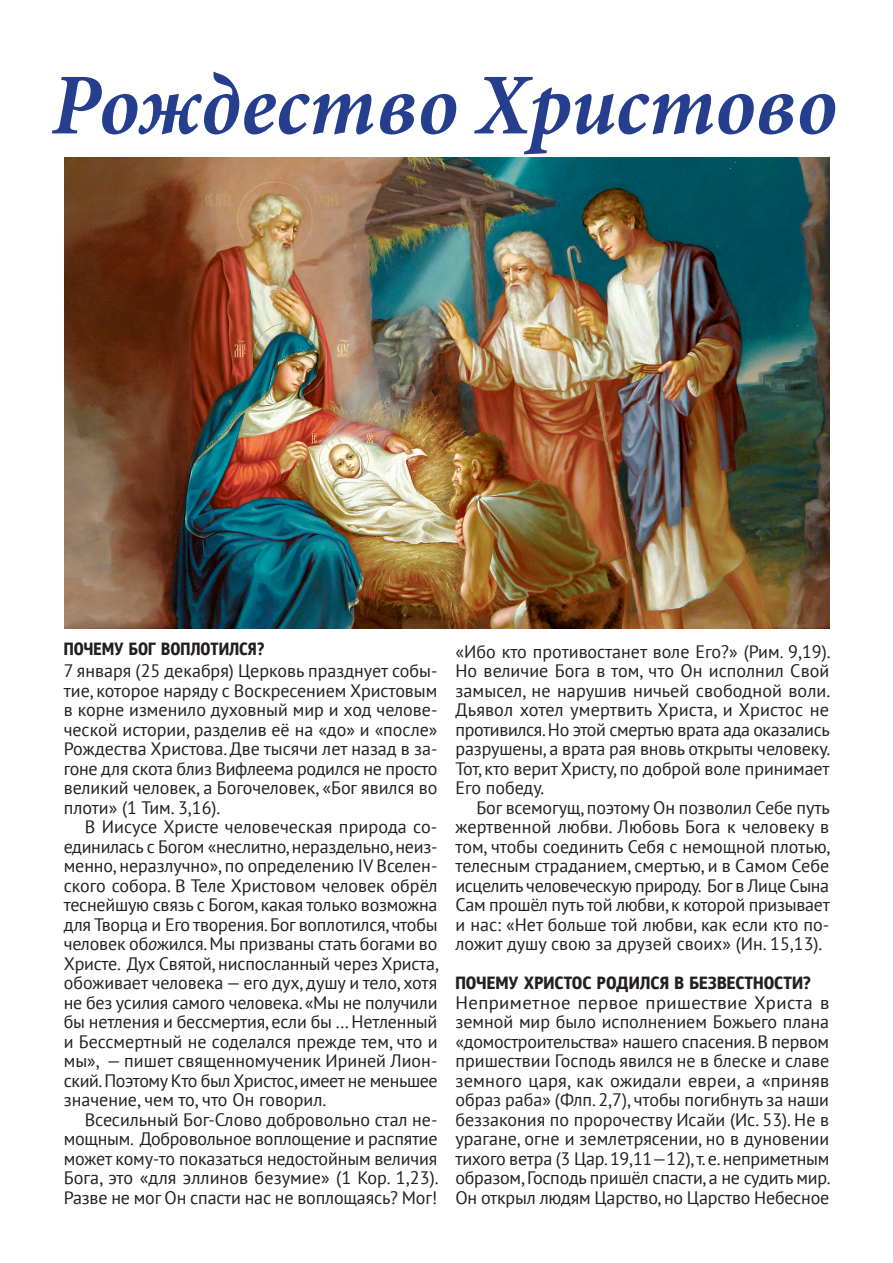
<style>
.page{position:relative;width:893px;height:1263px;background:#fff}
.page>*{position:absolute;margin:0;border:0;box-sizing:border-box;transform-origin:0 0}
.Кириллик-16{font:italic 700 87px "Minion Pro";color:#253f8e;scale:.95 1}
.основной_текст{font:18px/19.5px "PT Sans";letter-spacing:-.005em;color:#231f20;text-align:justify}
.основной_текст-2{font:18px/19.5px "PT Sans";letter-spacing:-.005em;color:#231f20;text-align:justify;scale:1.04 1}
.s1{font-style:italic}
</style>
<div class="page">
<img style="left:64px;top:157px;width:765px;height:471px">
<p class="Кириллик-16" style="left:51px;top:44px;width:829px">Рождество Христово</p>
<p class="основной_текст" style="left:64px;top:661px;width:375px">7 января (25 декабря) Церковь празднует собы&shy;тие, которое наряду с Воскресением Христовым в корне изменило духовный мир и ход челове&shy;ческой истории, разделив её на «до» и «после» Рождества Христова. Две тысячи лет назад в за&shy;гоне для скота близ Вифлеема родился не просто великий человек, а Богочеловек, «Бог явился во плоти» (1 Тим. 3,16).</p>
<p class="основной_текст" style="left:64px;top:817px;width:377px;text-indent:21px">В Иисусе Христе человеческая природа со&shy;единилась с Богом «неслитно, нераздельно, неиз&shy;менно, неразлучно», по определению IV Вселен&shy;ского собора. В Теле Христовом человек обрёл теснейшую связь с Богом, какая только возможна для Творца и Его творения. Бог воплотился, чтобы человек об<span class="s1">о</span>жился. Мы призваны стать богами во Христе. Дух Святой, ниспосланный через Христа, обоживает человека — его дух, душу и тело, хотя не без усилия самого человека. «Мы не получили бы нетления и бессмертия, если бы … Нетленный и Бессмертный не соделался прежде тем, что и мы», — пишет священномученик Ириней Лион&shy;ский. Поэтому Кто был Христос, имеет не меньшее значение, чем то, что Он говорил.</p>
<p class="основной_текст" style="left:64px;top:1109px;width:376px;text-indent:21px">Всесильный Бог-Слово добровольно стал не&shy;мощным. Добровольное воплощение и распятие может кому-то показаться недостойным величия Бога, это «для эллинов безумие» (1 Кор. 1,23).<br>Разве не мог Он спасти нас не воплощаясь? Мог!</p>
<p class="основной_текст" style="left:455px;top:641px;width:377px">«Ибо кто противостанет воле Его?» (Рим. 9,19).<br>Но величие Бога в том, что Он исполнил Свой замысел, не нарушив ничьей свободной воли.<br>Дьявол хотел умертвить Христа, и Христос не противился. Но этой смертью врата ада оказались разрушены, а врата рая вновь открыты человеку.<br>Тот, кто верит Христу, по доброй воле принимает Его победу.</p>
<p class="основной_текст" style="left:455px;top:797px;width:377px;text-indent:21px">Бог всемогущ, поэтому Он позволил Себе путь жертвенной любви. Любовь Бога к человеку в том, чтобы соединить Себя с немощной плотью, телесным страданием, смертью, и в Самом Себе исцелить человеческую природу. Бог в Лице Сына Сам прошёл путь той любви, к которой призывает и нас: «Нет больше той любви, как если кто по&shy;ложит душу свою за друзей своих» (Ин. 15,13).</p>
<p class="основной_текст-2" style="left:455px;top:992px;width:362px">Неприметное первое пришествие Христа в земной мир было исполнением Божьего плана «домостроительства» нашего спасения. В первом пришествии Господь явился не в блеске и славе земного царя, как ожидали евреи, а «приняв образ раба» (Флп. 2,7), чтобы погибнуть за наши беззакония по пророчеству Исайи (Ис. 53). Не в урагане, огне и землетрясении, но в дуновении тихого ветра (3 Цар. 19,11—12), т. е. неприметным образом, Господь пришёл спасти, а не судить мир.<br>Он открыл людям Царство, но Царство Небесное</p>
</div>
